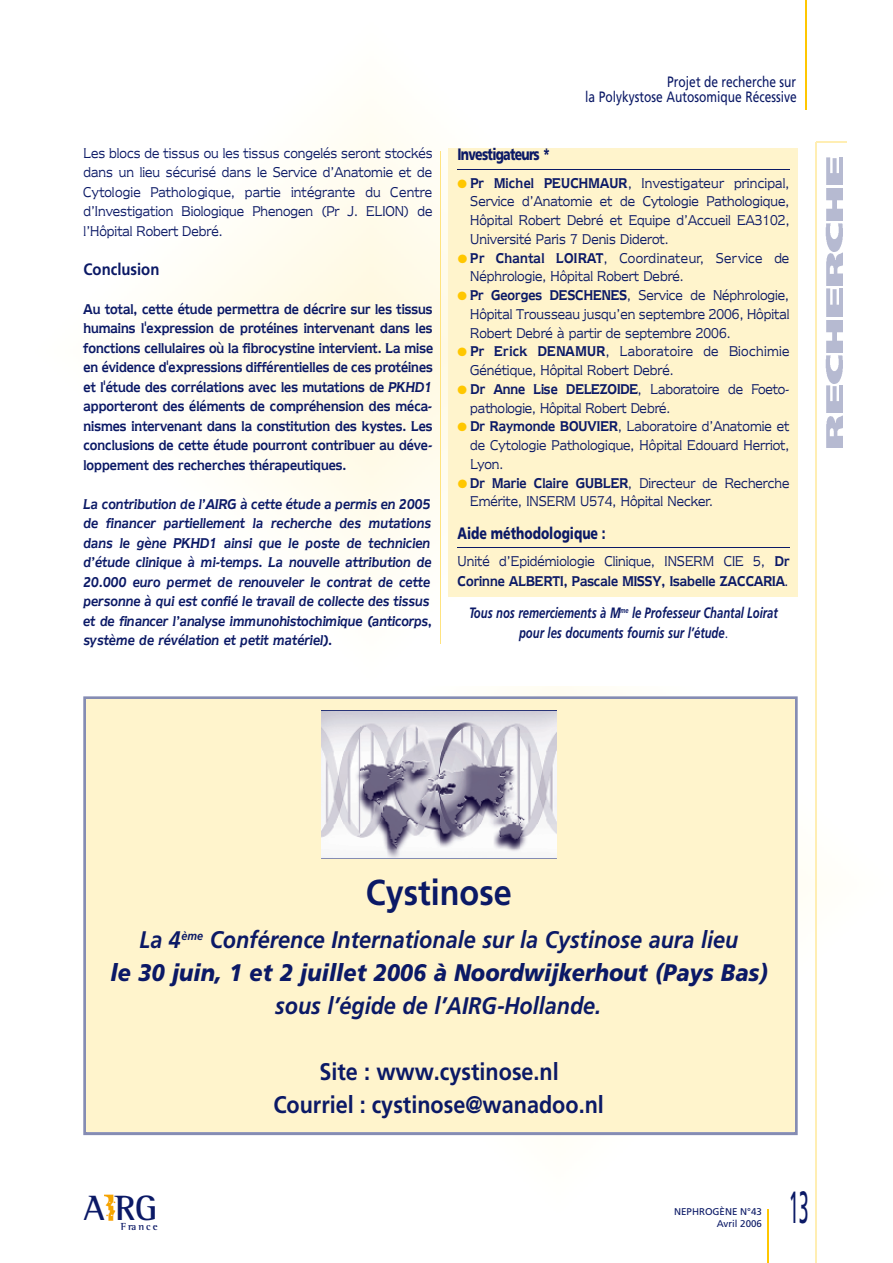
<style>
.page{position:relative;width:893px;height:1263px;background:#fff}
.page>*{position:absolute;margin:0;border:0;box-sizing:border-box;transform-origin:0 0}
.t1{font:45px "Frutiger";color:#0b1966;scale:.4 1}
.t2{font:700 36px "Frutiger";color:#0b1966;scale:.9 1}
.t3{font:700 36px "Rotis Semi Serif";color:#0b1966}
.t4{font:italic 700 24px/33px "Frutiger";color:#0b1966;text-align:center;scale:.9 1}
.t5{font:700 24px/33px "Frutiger";color:#0b1966;text-align:center;scale:.9 1}
.t6{font:16.5px/18.8px "Newtext IT Cby BT";color:#0b1966;text-align:justify;scale:.75 1}
.t7{font:600 16.5px/19.5px "Newtext IT Cby BT";color:#0b1966;text-align:justify;scale:.75 1}
.t8{font:italic 600 16.5px/19.5px "Newtext IT Cby BT";color:#0b1966;scale:.75 1}
.t9{font:900 16.5px "Frutiger";color:#0b1966;scale:.75 1}
.t10{font:900 16.5px "Frutiger";letter-spacing:-.07em;color:#0b1966;scale:.75 1}
.t11{font:700 16.5px "Frutiger";color:#0b1966;scale:.9 1}
.t12{font:italic 700 15px/19.5px "Frutiger";color:#0b1966;text-align:center;scale:.75 1}
.t13{font:15px/15px "Frutiger";color:#0b1966;text-align:right;scale:.8 1}
.t14{font:700 10.5px "Rotis Semi Serif";color:#0b1966}
.t15{font:9.75px/11.7px "Frutiger";color:#0b1966;text-align:right}
.s1{font-style:italic}
.s2{color:#ffc700}
.s3{font-weight:600}
.s4{font-weight:400}
.s5{font-family:"Newtext IT Cby BT";font-weight:400;font-style:normal}
.s6{font-weight:900}
</style>
<div class="page">
<img style="left:215px;top:548px;width:602px;height:670px">
<img style="left:129px;top:114px;width:582px;height:571px">
<div style="left:448px;top:148px;width:349px;height:449px;background:#fff4cc"></div>
<hr style="left:766px;top:1209px;width:2px;height:54px;background:#ffc700">
<img style="left:105px;top:1195px;width:11px;height:26px">
<hr style="left:805px;top:0;width:2px;height:110px;background:#ffc700">
<hr style="left:816px;top:141px;width:30px;height:2px;background:#ffeeb3">
<img style="left:826px;top:416px;width:16px;height:32px">
<img style="left:826px;top:386px;width:16px;height:27px">
<img style="left:825px;top:356px;width:17px;height:27px">
<img style="left:826px;top:320px;width:16px;height:32px">
<img style="left:826px;top:289px;width:16px;height:27px">
<img style="left:825px;top:224px;width:17px;height:61px">
<img style="left:826px;top:189px;width:16px;height:32px">
<img style="left:826px;top:157px;width:16px;height:27px">
<hr style="left:815px;top:142px;width:1px;height:1121px;background:#ffeeb3">
<hr style="left:440px;top:152px;width:1px;height:492px;background:#ffe380">
<hr style="left:457px;top:169px;width:332px;height:1px;background:#0b1966">
<hr style="left:457px;top:548px;width:332px;height:1px;background:#0b1966">
<div style="left:83px;top:696px;width:714px;height:439px;border:3px solid #858cb3"></div>
<div style="left:86px;top:699px;width:708px;height:433px;background:#fff4cc"></div>
<img style="left:322px;top:711px;width:234px;height:147px">
<p class="t6" style="left:83px;top:142px;width:467px;line-height:19.5px">Les blocs de tissus ou les tissus congelés seront stockés dans un lieu sécurisé dans le Service d’Anatomie et de Cytologie Pathologique, partie intégrante du Centre d’Investigation Biologique Phenogen (Pr J. ELION) de l’Hôpital Robert Debré.</p>
<p class="t11" style="left:83px;top:262px;width:86px">Conclusion</p>
<p class="t7" style="left:83px;top:298px;width:468px">Au total, cette étude permettra de décrire sur les tissus humains l'expression de protéines intervenant dans les fonctions cellulaires où la fibrocystine intervient. La mise en évidence d'expressions différentielles de ces protéines et l'étude des corrélations avec les mutations de <span class="s1">PKHD1 </span>apporteront des éléments de compréhension des méca&shy;nismes intervenant dans la constitution des kystes. Les conclusions de cette étude pourront contribuer au déve&shy;loppement des recherches thérapeutiques.</p>
<p class="t8" style="left:83px;top:493px;width:466px">La contribution de l’AIRG à cette étude a permis en 2005 de financer partiellement la recherche des mutations dans le gène PKHD1 ainsi que le poste de technicien d’étude clinique à mi-temps. La nouvelle attribution de 20.000 euro permet de renouveler le contrat de cette personne à qui est confié le travail de collecte des tissus et de financer l’analyse immunohistochimique (anticorps, système de révélation et petit matériel).</p>
<p class="t13" style="left:585px;top:75px;width:266px">Projet de recherche sur<br>la Polykystose Autosomique Récessive</p>
<p class="t10" style="left:457px;top:148px;width:125px">Investigateurs *</p>
<p class="t6" style="left:470px;top:172px;width:427px;text-indent:-13px"><span class="s2">●</span> <span class="s3">Pr Michel PEUCHMAUR</span>, Investigateur principal, Service d’Anatomie et de Cytologie Pathologique, Hôpital Robert Debré et Equipe d’Accueil EA3102, Université Paris 7 Denis Diderot.</p>
<p class="t6" style="left:470px;top:247px;width:427px;text-indent:-12px"><span class="s2">●</span> <span class="s3">Pr Chantal LOIRAT</span>, Coordinateur, Service de<br>Néphrologie, Hôpital Robert Debré.</p>
<p class="t6" style="left:470px;top:285px;width:427px;text-indent:-13px"><span class="s2">●</span> <span class="s3">Pr Georges DESCHENES</span>, Service de Néphrologie, Hôpital Trousseau jusqu’en septembre 2006, Hôpital Robert Debré à partir de septembre 2006.</p>
<p class="t6" style="left:470px;top:341px;width:427px;text-indent:-13px"><span class="s2">●</span> <span class="s3">Pr Erick DENAMUR</span>, Laboratoire de Biochimie<br>Génétique, Hôpital Robert Debré.</p>
<p class="t6" style="left:470px;top:379px;width:427px;text-indent:-13px"><span class="s2">●</span> <span class="s3">Dr Anne Lise DELEZOIDE</span>, Laboratoire de Fo e t o&shy;pathologie, Hôpital Robert Debré.</p>
<p class="t6" style="left:470px;top:416px;width:427px;text-indent:-13px"><span class="s2">●</span> <span class="s3">Dr Raymonde BOUVIER</span>, Laboratoire d’Anatomie et de Cytologie Pathologique, Hôpital Edouard Herriot, Lyon.</p>
<p class="t6" style="left:470px;top:472px;width:427px;text-indent:-12px"><span class="s2">●</span> <span class="s3">Dr Marie Claire GUBLER</span>, Directeur de Recherche<br>Emérite, INSERM U574, Hôpital Necker.</p>
<p class="t9" style="left:457px;top:526px;width:199px">Aide méthodologique :</p>
<p class="t7" style="left:457px;top:551px;width:444px"><span class="s4">Unité d’Epidémiologie Clinique, INSERM CIE 5,</span> Dr<br>Corinne ALBERTI, Pascale MISSY, Isabelle ZACCARIA<span class="s4">.</span></p>
<p class="t12" style="left:469px;top:604px;width:413px">Tous nos remerciements à M<sup>me</sup> le Professeur Chantal Loirat pour les documents fournis sur l’étude<span class="s5">.</span></p>
<h2 class="t2" style="left:366px;top:878px;width:163px">Cystinose</h2>
<h3 class="t4" style="left:111px;top:925px;width:731px">La 4<sup>ème</sup> Conférence Internationale sur la Cystinose aura lieu<br><span class="s6">le 30 juin, 1 et 2 juillet 2006 à Noordwijkerhout (Pays Bas)</span></h3>
<h3 class="t4" style="left:275px;top:991px;width:364px">sous l’égide de l’AIRG-Hollande.</h3>
<h2 class="t3" style="left:83px;top:1195px;width:76px">A RG</h2>
<p class="t14" style="left:121px;top:1222px;width:38px">F ra n c e</p>
<h3 class="t5" style="left:273px;top:1057px;width:369px">Site : www.cystinose.nl<br>Courriel : cystinose@wanadoo.nl</h3>
<p class="t15" style="left:674px;top:1207px;width:89px">NEPHROGÈNE N°43<br>Avril 2006</p>
<h1 class="t1" style="left:788px;top:1189px;width:52px">13</h1>
</div>
